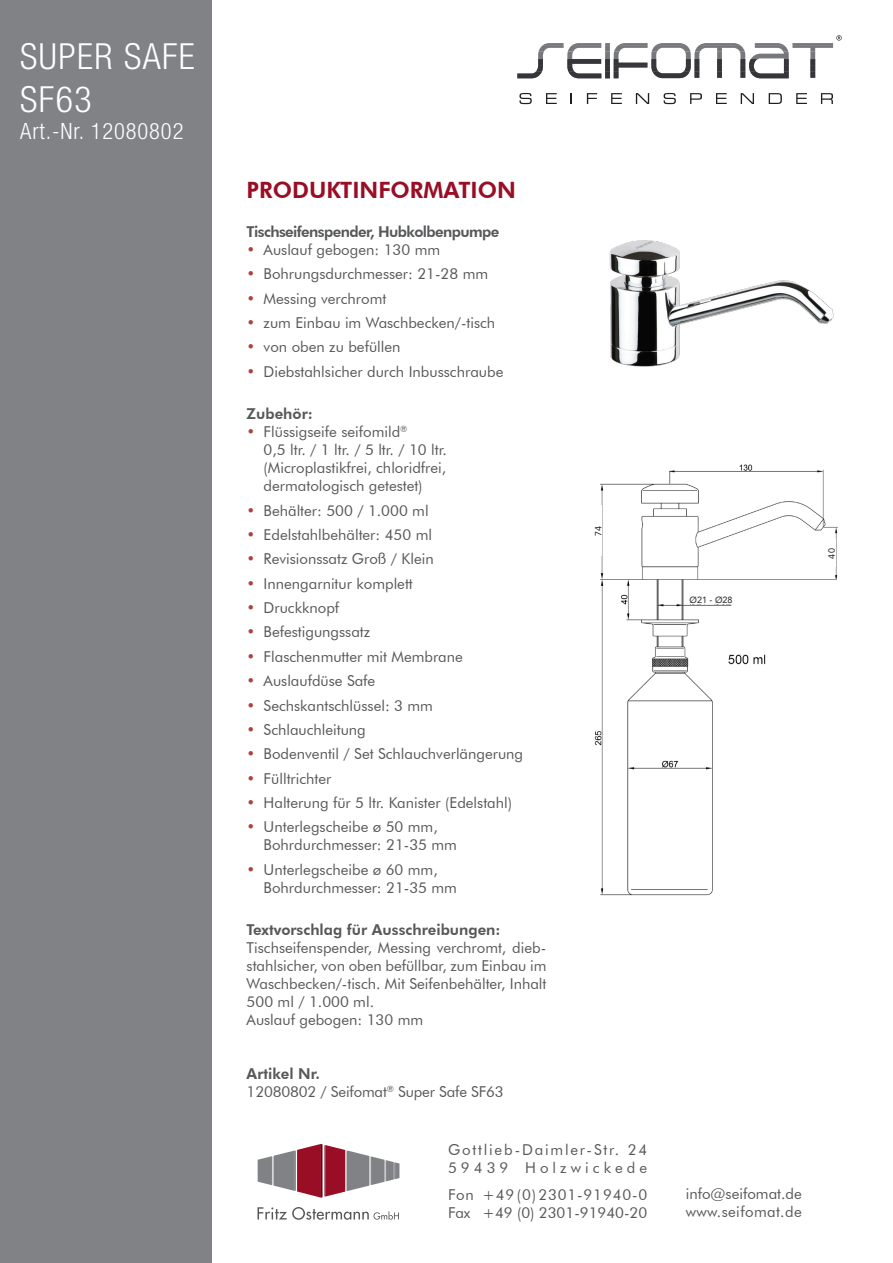
<style>
.page{position:relative;width:893px;height:1263px;background:#fff}
.page>*{position:absolute;margin:0;border:0;box-sizing:border-box;transform-origin:0 0}
.t1{font:300 condensed 36px/43.2px "Helvetica Neue LT Std";letter-spacing:.04em;color:#fff}
.Produktinformation{font:800 22.5px "Futura BT";color:#990d25}
.t2{font:300 condensed 22.5px "Helvetica Neue LT Std";letter-spacing:.04em;color:#fff}
.Text{font:15px/18px "Futura BT";color:#57585a}
.Hervorgehoben{font:800 15px "Futura BT";color:#57585a}
.Text-2{font:15px/18px "Futura BT";letter-spacing:.12em;color:#57585a}
.Hervorgehoben-2{font:800 15px "Futura BT";letter-spacing:-.04em;color:#57585a}
.Aufzählungen{font:9px "Avenir LT";color:#231f20}
.s1{color:#ac4240}
</style>
<div class="page">
<svg style="left:519px;top:93px;width:13px;height:11px"></svg>
<svg style="left:546px;top:93px;width:11px;height:11px"></svg>
<svg style="left:587px;top:93px;width:10px;height:11px"></svg>
<svg style="left:611px;top:93px;width:11px;height:11px"></svg>
<svg style="left:636px;top:93px;width:13px;height:11px"></svg>
<svg style="left:664px;top:93px;width:12px;height:11px"></svg>
<svg style="left:690px;top:93px;width:12px;height:11px"></svg>
<svg style="left:716px;top:93px;width:11px;height:11px"></svg>
<svg style="left:741px;top:93px;width:13px;height:11px"></svg>
<svg style="left:769px;top:93px;width:13px;height:11px"></svg>
<svg style="left:796px;top:93px;width:11px;height:11px"></svg>
<svg style="left:821px;top:93px;width:12px;height:11px"></svg>
<svg style="left:517px;top:35px;width:325px;height:43px"></svg>
<div style="left:0;top:0;width:212px;height:1263px;background:#808285"></div>
<svg style="left:257px;top:1207px;width:142px;height:13px"></svg>
<svg style="left:258px;top:1144px;width:141px;height:53px"></svg>
<img style="left:609px;top:240px;width:225px;height:127px">
<img style="left:594px;top:464px;width:244px;height:432px">
<div style="left:686px;top:596px;width:50px;height:8px;background:#fff"></div>
<div style="left:594px;top:506px;width:8px;height:50px;background:#fff"></div>
<div style="left:827px;top:540px;width:8px;height:27px;background:#fff"></div>
<p class="t1" style="left:20px;top:34px;width:176px">SUPER SAFE<br>SF63</p>
<p class="t2" style="left:20px;top:118px;width:165px">Art.-Nr. 12080802</p>
<p class="Produktinformation" style="left:247px;top:176px;width:271px">PRODUKTINFORMATION</p>
<p class="Hervorgehoben-2" style="left:247px;top:222px;width:254px">Tischseifenspender, Hubkolbenpumpe</p>
<p class="Text" style="left:247px;top:240px;width:195px"><span class="s1">•</span> Auslauf gebogen: 130 mm</p>
<p class="Text" style="left:247px;top:265px;width:243px"><span class="s1">•</span> Bohrungsdurchmesser: 21-28 mm</p>
<p class="Text" style="left:247px;top:289px;width:141px"><span class="s1">•</span> Messing verchromt</p>
<p class="Text" style="left:247px;top:313px;width:250px"><span class="s1">•</span> zum Einbau im Waschbecken/-tisch</p>
<p class="Text" style="left:247px;top:338px;width:155px"><span class="s1">•</span> von oben zu befüllen</p>
<p class="Text" style="left:247px;top:362px;width:258px"><span class="s1">•</span> Diebstahlsicher durch Inbusschraube</p>
<p class="Hervorgehoben" style="left:247px;top:405px;width:68px">Zubehör:</p>
<p class="Text" style="left:264px;top:423px;width:185px;text-indent:-17px"><span class="s1">•</span> Flüssigseife seifomild<sup>®<br></sup>0,5 ltr. / 1 ltr. / 5 ltr. / 10 ltr. (Microplastikfrei, chloridfrei, dermatologisch getestet)</p>
<p class="Text" style="left:247px;top:501px;width:183px"><span class="s1">•</span> Behälter: 500 / 1.000 ml</p>
<p class="Text" style="left:247px;top:525px;width:187px"><span class="s1">•</span> Edelstahlbehälter: 450 ml</p>
<p class="Text" style="left:247px;top:550px;width:189px"><span class="s1">•</span> Revisionssatz Groß / Klein</p>
<p class="Text" style="left:247px;top:574px;width:168px"><span class="s1">•</span> Innengarnitur komplett</p>
<p class="Text" style="left:247px;top:599px;width:94px"><span class="s1">•</span> Druckknopf</p>
<p class="Text" style="left:247px;top:623px;width:125px"><span class="s1">•</span> Befestigungssatz</p>
<p class="Text" style="left:247px;top:647px;width:218px"><span class="s1">•</span> Flaschenmutter mit Membrane</p>
<p class="Text" style="left:247px;top:672px;width:130px"><span class="s1">•</span> Auslaufdüse Safe</p>
<p class="Text" style="left:247px;top:696px;width:188px"><span class="s1">•</span> Sechskantschlüssel: 3 mm</p>
<p class="Text" style="left:247px;top:720px;width:121px"><span class="s1">•</span> Schlauchleitung</p>
<p class="Text" style="left:247px;top:745px;width:278px"><span class="s1">•</span> Bodenventil / Set Schlauchverlängerung</p>
<p class="Text" style="left:247px;top:769px;width:86px"><span class="s1">•</span> Fülltrichter</p>
<p class="Text" style="left:247px;top:794px;width:267px"><span class="s1">•</span> Halterung für 5 ltr. Kanister (Edelstahl)</p>
<p class="Text" style="left:264px;top:818px;width:195px;text-indent:-17px"><span class="s1">•</span> Unterlegscheibe ø 50 mm,<br>Bohrdurchmesser: 21-35 mm</p>
<p class="Text" style="left:264px;top:860px;width:195px;text-indent:-17px"><span class="s1">•</span> Unterlegscheibe ø 60 mm,<br>Bohrdurchmesser: 21-35 mm</p>
<p class="Hervorgehoben" style="left:247px;top:921px;width:255px">Textvorschlag für Ausschreibungen:</p>
<p class="Text" style="left:247px;top:939px;width:301px;text-align:justify">Tischseifenspender, Messing verchromt, dieb&shy;stahlsicher, von oben befüllbar, zum Einbau im Waschbecken/-tisch. Mit Seifenbehälter, Inhalt 500 ml / 1.000 ml.</p>
<p class="Text" style="left:247px;top:1011px;width:178px">Auslauf gebogen: 130 mm</p>
<p class="Hervorgehoben" style="left:247px;top:1065px;width:75px">Artikel Nr.</p>
<p class="Text" style="left:247px;top:1083px;width:259px">12080802 / Seifomat<sup>®</sup> Super Safe SF63</p>
<p class="Aufzählungen" style="left:593px;top:536px;width:12px;rotate:-90deg">74</p>
<p class="Aufzählungen" style="left:689px;top:595px;width:45px">Ø21 - Ø28</p>
<p class="Text-2" style="left:448px;top:1141px;width:201px">Gottlieb-Daimler-Str. 24<br>59439 Holzwickede</p>
<p class="Text" style="left:448px;top:1186px;width:201px">Fon +49 (0) 2301-91940-0<br>Fax +49 (0) 2301-91940-20</p>
<p class="Text" style="left:686px;top:1184px;width:118px">info@seifomat.de www.seifomat.de</p>
<p class="Aufzählungen" style="left:826px;top:558px;width:12px;rotate:-90deg">40</p>
</div>
